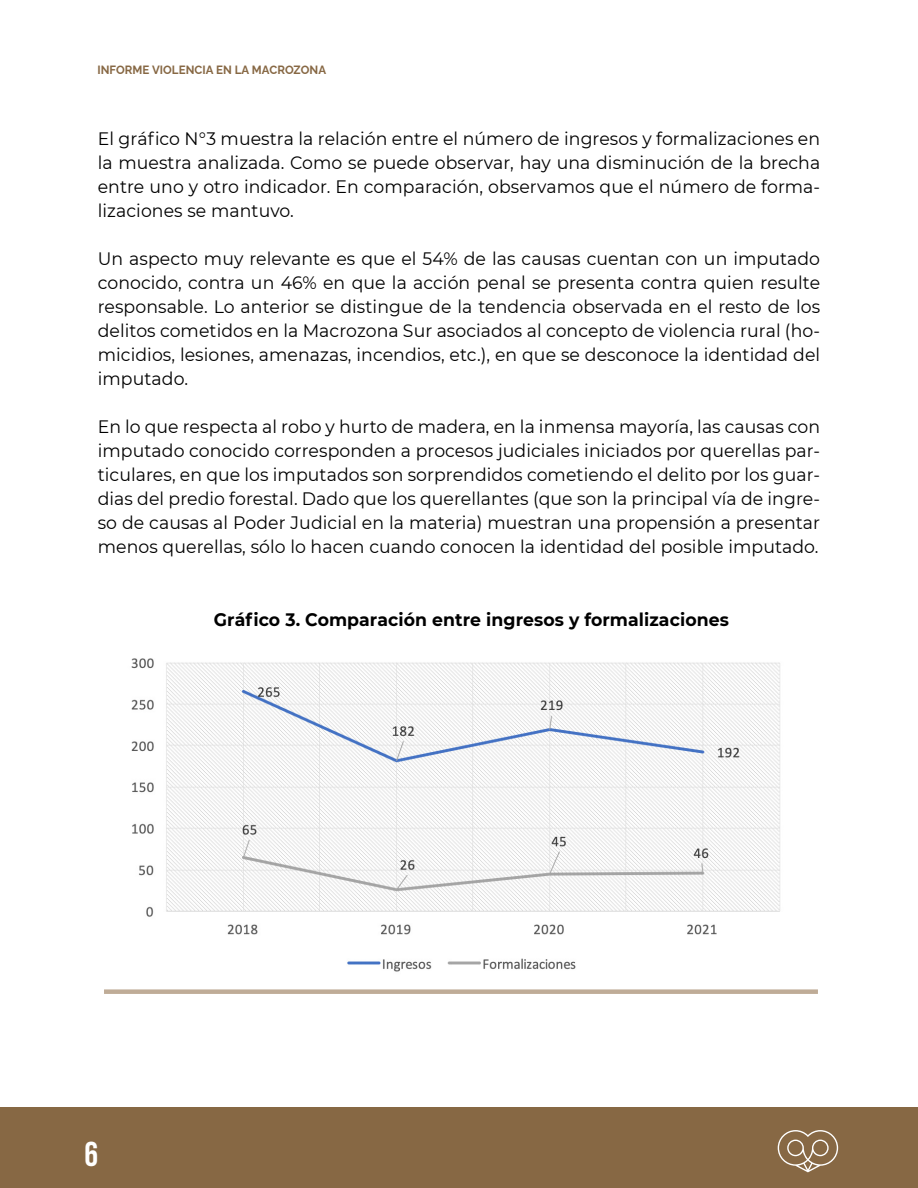
<style>
.page{position:relative;width:918px;height:1188px;background:#fff}
.page>*{position:absolute;margin:0;border:0;box-sizing:border-box;transform-origin:0 0}
.t1{font:700 34.5px "Bebas Neue";color:#fff}
.t2{font:18px/24px "Montserrat";letter-spacing:.005em;color:#000;text-align:justify;scale:.96 1}
.t3{font:700 18px "Montserrat";letter-spacing:.005em;color:#000;scale:.96 1}
.t4{font:700 12px "Raleway";letter-spacing:.005em;color:#876844;scale:.96 1}
</style>
<div class="page">
<div style="left:0;top:1108px;width:918px;height:80px;background:#876844"></div>
<svg style="left:778px;top:1130px;width:60px;height:42px"></svg>
<img style="left:131px;top:658px;width:649px;height:314px">
<div style="left:104px;top:989px;width:714px;height:5px;background:#bfac97"></div>
<p class="t4" style="left:97px;top:60px;width:240px">INFORME VIOLENCIA EN LA MACROZONA</p>
<p class="t2" style="left:98px;top:126px;width:754px">El gráfico N°3 muestra la relación entre el número de ingresos y formalizaciones en la muestra analizada. Como se puede observar, hay una disminución de la brecha entre uno y otro indicador. En comparación, observamos que el número de forma&shy;lizaciones se mantuvo.</p>
<p class="t2" style="left:98px;top:246px;width:754px">Un aspecto muy relevante es que el 54% de las causas cuentan con un imputado conocido, contra un 46% en que la acción penal se presenta contra quien resulte responsable. Lo anterior se distingue de la tendencia observada en el resto de los delitos cometidos en la Macrozona Sur asociados al concepto de violencia rural (ho&shy;micidios, lesiones, amenazas, incendios, etc.), en que se desconoce la identidad del imputado.</p>
<p class="t2" style="left:98px;top:414px;width:754px">En lo que respecta al robo y hurto de madera, en la inmensa mayoría, las causas con imputado conocido corresponden a procesos judiciales iniciados por querellas par&shy;ticulares, en que los imputados son sorprendidos cometiendo el delito por los guar&shy;dias del predio forestal. Dado que los querellantes (que son la principal vía de ingre&shy;so de causas al Poder Judicial en la materia) muestran una propensión a presentar menos querellas, sólo lo hacen cuando conocen la identidad del posible imputado.</p>
<p class="t3" style="left:214px;top:607px;width:538px">Gráfico 3. Comparación entre ingresos y formalizaciones</p>
<h1 class="t1" style="left:85px;top:1135px;width:15px">6</h1>
</div>
